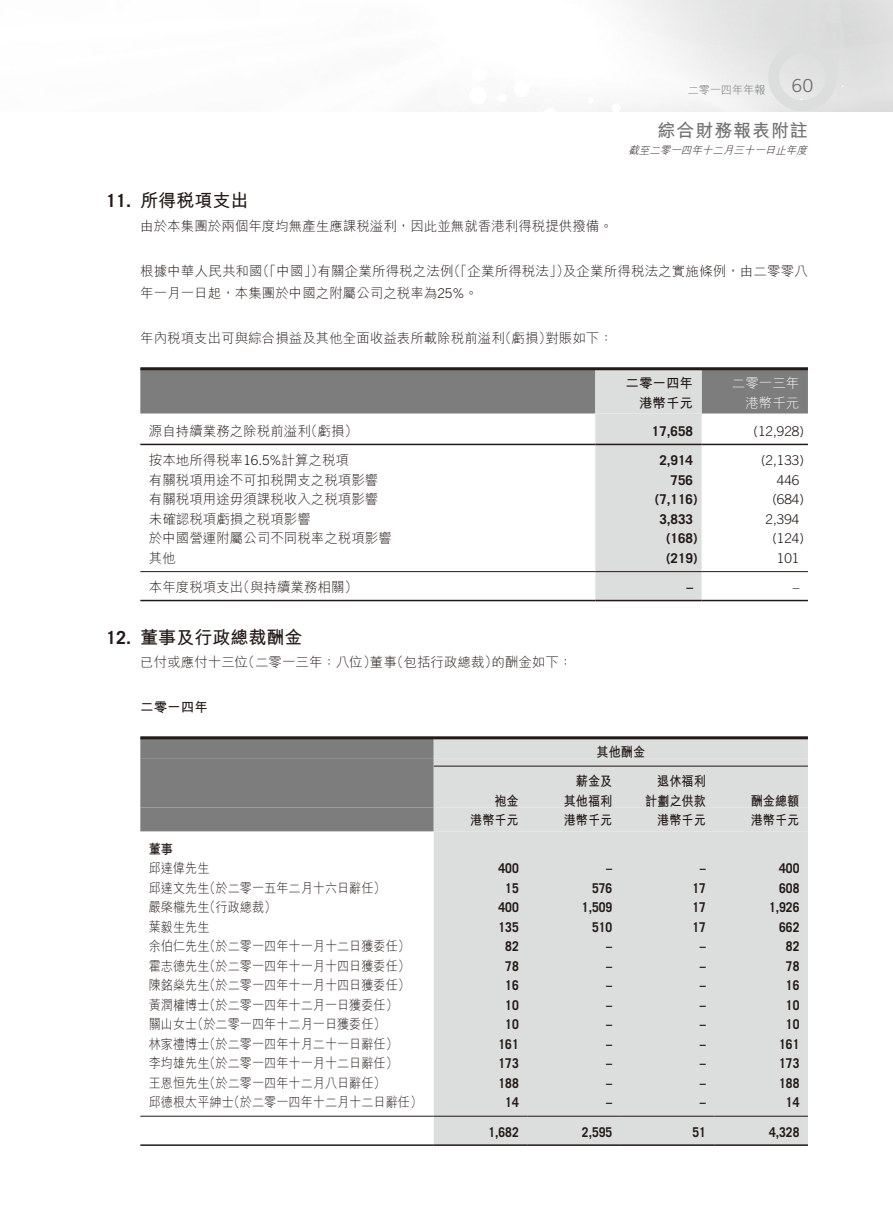
<style>
.page{position:relative;width:893px;height:1212px;background:#fff}
.page>*{position:absolute;margin:0;border:0;box-sizing:border-box;transform-origin:0 0}
.t1{font:18px "M Hei HK Bold E Ten B5 H";color:#231916}
.t2{font:18px "M Hei HK Bold E Ten B5 H";letter-spacing:.05em;color:#717171}
.t3{font:18px "Trade Gothic LT Std";color:#717171}
.t4{font:13.5px/22.5px "M Hei HK Light E Ten B5 H";color:#231916}
.t5{font:13.5px "M Hei HK Light E Ten B5 H";color:#231916;scale:.9 1}
.t6{font:700 13.5px "Trade Gothic LT Std";color:#231916;scale:.9 1}
.t7{font:13.5px/19.5px "M Hei HK Bold E Ten B5 H";color:#231916;text-align:right;scale:.9 1}
.t8{font:700 13.5px "Trade Gothic LT Std";color:#231916}
.t9{font:300 13.5px "Trade Gothic LT Std";color:#231916}
.t10{font:13.5px "M Hei HK Bold E Ten B5 H";color:#231916}
.t11{font:13.5px "M Hei HK Light E Ten B5 H";color:#fff}
.t12{font:11.25px "M Hei HK Light E Ten B5 H";letter-spacing:-.015em;color:#717171}
.t13{font:italic 10.5px "M Hei HK Light E Ten B5 H";color:#231916}
.s1{font-family:"Trade Gothic LT Std";font-weight:700}
.s2{font-family:"Trade Gothic LT Std";font-weight:300}
</style>
<div class="page">
<div style="left:768px;top:43px;width:69px;height:68px;background:#dfe0e0"></div>
<svg style="left:140px;top:370px;width:668px;height:230px"></svg>
<hr style="left:140px;top:367px;width:668px;height:3px;background:#231916">
<hr style="left:140px;top:444px;width:455px;height:1px;background:#231916">
<hr style="left:595px;top:444px;width:107px;height:1px;background:#231916">
<hr style="left:702px;top:444px;width:106px;height:1px;background:#231916">
<hr style="left:140px;top:571px;width:455px;height:1px;background:#231916">
<hr style="left:595px;top:571px;width:107px;height:1px;background:#231916">
<hr style="left:702px;top:571px;width:106px;height:1px;background:#231916">
<hr style="left:140px;top:600px;width:455px;height:1px;background:#231916">
<hr style="left:595px;top:600px;width:107px;height:1px;background:#231916">
<hr style="left:702px;top:600px;width:106px;height:1px;background:#231916">
<svg style="left:140px;top:739px;width:668px;height:92px;background:#919191"></svg>
<div style="left:434px;top:759px;width:374px;height:385px;background:#dcdddd"></div>
<hr style="left:140px;top:736px;width:668px;height:3px;background:#231916">
<hr style="left:434px;top:766px;width:374px;height:1px;background:#231916">
<hr style="left:140px;top:1116px;width:294px;height:1px;background:#231916">
<hr style="left:434px;top:1116px;width:93px;height:1px;background:#231916">
<hr style="left:527px;top:1116px;width:94px;height:1px;background:#231916">
<hr style="left:621px;top:1116px;width:93px;height:1px;background:#231916">
<hr style="left:714px;top:1116px;width:94px;height:1px;background:#231916">
<hr style="left:140px;top:1144px;width:294px;height:2px;background:#231916">
<hr style="left:434px;top:1144px;width:93px;height:2px;background:#231916">
<hr style="left:527px;top:1144px;width:94px;height:2px;background:#231916">
<hr style="left:621px;top:1144px;width:93px;height:2px;background:#231916">
<hr style="left:714px;top:1144px;width:94px;height:2px;background:#231916">
<p class="t12" style="left:688px;top:85px;width:79px">二零一四年年報</p>
<h1 class="t3" style="left:792px;top:80px;width:23px">60</h1>
<h1 class="t2" style="left:658px;top:124px;width:152px">綜合財務報表附註</h1>
<p class="t13" style="left:628px;top:146px;width:183px">截至二零一四年十二月三十一日止年度</p>
<h1 class="t1" style="left:106px;top:194px;width:144px"><span class="s1">11.</span> 所得稅項支出</h1>
<p class="t4" style="left:140px;top:216px;width:474px">由於本集團於兩個年度均無產生應課稅溢利，因此並無就香港利得稅提供撥備。</p>
<p class="t4" style="left:140px;top:261px;width:669px">根據中華人民共和國（「中國」）有關企業所得稅之法例（「企業所得稅法」）及企業所得稅法之實施條例，由二零零八年一月一日起，本集團於中國之附屬公司之稅率為<span class="s2">25%</span>。</p>
<p class="t4" style="left:140px;top:328px;width:474px">年內稅項支出可與綜合損益及其他全面收益表所載除稅前溢利（虧損）對賬如下：</p>
<p class="t10" style="left:626px;top:378px;width:69px">二零一四年</p>
<p class="t11" style="left:732px;top:378px;width:69px">二零一三年</p>
<p class="t10" style="left:639px;top:397px;width:55px">港幣千元</p>
<p class="t11" style="left:745px;top:397px;width:55px">港幣千元</p>
<p class="t4" style="left:149px;top:421px;width:211px">源自持續業務之除稅前溢利（虧損）</p>
<p class="t8" style="left:652px;top:426px;width:43px">17,658</p>
<p class="t9" style="left:754px;top:426px;width:52px">(12,928)</p>
<p class="t4" style="left:149px;top:451px;width:202px">按本地所得稅率<span class="s2">16.5%</span>計算之稅項</p>
<p class="t8" style="left:659px;top:455px;width:35px">2,914</p>
<p class="t9" style="left:761px;top:455px;width:44px">(2,133)</p>
<p class="t4" style="left:149px;top:470px;width:231px">有關稅項用途不可扣稅開支之稅項影響</p>
<p class="t8" style="left:671px;top:475px;width:24px">756</p>
<p class="t9" style="left:777px;top:475px;width:24px">446</p>
<p class="t4" style="left:149px;top:490px;width:231px">有關稅項用途毋須課稅收入之稅項影響</p>
<p class="t8" style="left:655px;top:494px;width:44px">(7,116)</p>
<p class="t9" style="left:772px;top:494px;width:33px">(684)</p>
<p class="t4" style="left:149px;top:509px;width:163px">未確認稅項虧損之稅項影響</p>
<p class="t8" style="left:659px;top:514px;width:35px">3,833</p>
<p class="t9" style="left:766px;top:514px;width:35px">2,394</p>
<p class="t4" style="left:149px;top:529px;width:244px">於中國營運附屬公司不同稅率之稅項影響</p>
<p class="t8" style="left:666px;top:533px;width:33px">(168)</p>
<p class="t9" style="left:772px;top:533px;width:33px">(124)</p>
<p class="t4" style="left:149px;top:548px;width:28px">其他</p>
<p class="t8" style="left:666px;top:553px;width:33px">(219)</p>
<p class="t9" style="left:777px;top:553px;width:24px">101</p>
<p class="t4" style="left:149px;top:577px;width:211px">本年度稅項支出（與持續業務相關）</p>
<p class="t8" style="left:686px;top:582px;width:8px">–</p>
<p class="t9" style="left:793px;top:582px;width:8px">–</p>
<h1 class="t1" style="left:106px;top:630px;width:198px"><span class="s1">12.</span> 董事及行政總裁酬金</h1>
<p class="t4" style="left:140px;top:652px;width:434px">已付或應付十三位（二零一三年：八位）董事（包括行政總裁）的酬金如下：</p>
<p class="t10" style="left:140px;top:702px;width:69px">二零一四年</p>
<p class="t7" style="left:596px;top:744px;width:56px">其他酬金</p>
<p class="t7" style="left:494px;top:793px;width:29px">袍金</p>
<p class="t7" style="left:564px;top:773px;width:56px">薪金及其他福利</p>
<p class="t7" style="left:645px;top:773px;width:69px">退休福利計劃之供款</p>
<p class="t7" style="left:751px;top:793px;width:56px">酬金總額</p>
<p class="t7" style="left:470px;top:812px;width:56px">港幣千元</p>
<p class="t7" style="left:564px;top:812px;width:56px">港幣千元</p>
<p class="t7" style="left:657px;top:812px;width:56px">港幣千元</p>
<p class="t7" style="left:751px;top:812px;width:56px">港幣千元</p>
<p class="t7" style="left:149px;top:841px;width:28px">董事</p>
<p class="t5" style="left:149px;top:863px;width:69px">邱達偉先生</p>
<p class="t6" style="left:498px;top:863px;width:24px">400</p>
<p class="t6" style="left:606px;top:863px;width:8px">–</p>
<p class="t6" style="left:700px;top:863px;width:8px">–</p>
<p class="t6" style="left:779px;top:863px;width:24px">400</p>
<p class="t5" style="left:149px;top:882px;width:265px">邱達文先生（於二零一五年二月十六日辭任）</p>
<p class="t6" style="left:505px;top:883px;width:17px">15</p>
<p class="t6" style="left:592px;top:883px;width:24px">576</p>
<p class="t6" style="left:692px;top:883px;width:17px">17</p>
<p class="t6" style="left:779px;top:883px;width:24px">608</p>
<p class="t5" style="left:149px;top:902px;width:143px">嚴棨櫳先生（行政總裁）</p>
<p class="t6" style="left:498px;top:902px;width:24px">400</p>
<p class="t6" style="left:582px;top:902px;width:35px">1,509</p>
<p class="t6" style="left:692px;top:902px;width:17px">17</p>
<p class="t6" style="left:769px;top:902px;width:35px">1,926</p>
<p class="t5" style="left:149px;top:921px;width:69px">葉毅生先生</p>
<p class="t6" style="left:498px;top:922px;width:24px">135</p>
<p class="t6" style="left:592px;top:922px;width:24px">510</p>
<p class="t6" style="left:692px;top:922px;width:17px">17</p>
<p class="t6" style="left:779px;top:922px;width:24px">662</p>
<p class="t5" style="left:149px;top:941px;width:292px">余伯仁先生（於二零一四年十一月十二日獲委任）</p>
<p class="t6" style="left:505px;top:941px;width:17px">82</p>
<p class="t6" style="left:606px;top:941px;width:8px">–</p>
<p class="t6" style="left:700px;top:941px;width:8px">–</p>
<p class="t6" style="left:786px;top:941px;width:17px">82</p>
<p class="t5" style="left:149px;top:960px;width:292px">霍志德先生（於二零一四年十一月十四日獲委任）</p>
<p class="t6" style="left:505px;top:961px;width:17px">78</p>
<p class="t6" style="left:606px;top:961px;width:8px">–</p>
<p class="t6" style="left:700px;top:961px;width:8px">–</p>
<p class="t6" style="left:786px;top:961px;width:17px">78</p>
<p class="t5" style="left:149px;top:980px;width:292px">陳銘燊先生（於二零一四年十一月十四日獲委任）</p>
<p class="t6" style="left:505px;top:980px;width:17px">16</p>
<p class="t6" style="left:606px;top:980px;width:8px">–</p>
<p class="t6" style="left:700px;top:980px;width:8px">–</p>
<p class="t6" style="left:786px;top:980px;width:17px">16</p>
<p class="t5" style="left:149px;top:999px;width:278px">黃潤權博士（於二零一四年十二月一日獲委任）</p>
<p class="t6" style="left:505px;top:1000px;width:17px">10</p>
<p class="t6" style="left:606px;top:1000px;width:8px">–</p>
<p class="t6" style="left:700px;top:1000px;width:8px">–</p>
<p class="t6" style="left:786px;top:1000px;width:17px">10</p>
<p class="t5" style="left:149px;top:1019px;width:265px">關山女士（於二零一四年十二月一日獲委任）</p>
<p class="t6" style="left:505px;top:1019px;width:17px">10</p>
<p class="t6" style="left:606px;top:1019px;width:8px">–</p>
<p class="t6" style="left:700px;top:1019px;width:8px">–</p>
<p class="t6" style="left:786px;top:1019px;width:17px">10</p>
<p class="t5" style="left:149px;top:1038px;width:278px">林家禮博士（於二零一四年十月二十一日辭任）</p>
<p class="t6" style="left:498px;top:1039px;width:24px">161</p>
<p class="t6" style="left:606px;top:1039px;width:8px">–</p>
<p class="t6" style="left:700px;top:1039px;width:8px">–</p>
<p class="t6" style="left:779px;top:1039px;width:24px">161</p>
<p class="t5" style="left:149px;top:1058px;width:278px">李均雄先生（於二零一四年十一月十二日辭任）</p>
<p class="t6" style="left:498px;top:1058px;width:24px">173</p>
<p class="t6" style="left:606px;top:1058px;width:8px">–</p>
<p class="t6" style="left:700px;top:1058px;width:8px">–</p>
<p class="t6" style="left:779px;top:1058px;width:24px">173</p>
<p class="t5" style="left:149px;top:1077px;width:265px">王恩恒先生（於二零一四年十二月八日辭任）</p>
<p class="t6" style="left:498px;top:1078px;width:24px">188</p>
<p class="t6" style="left:606px;top:1078px;width:8px">–</p>
<p class="t6" style="left:700px;top:1078px;width:8px">–</p>
<p class="t6" style="left:779px;top:1078px;width:24px">188</p>
<p class="t5" style="left:149px;top:1097px;width:305px">邱德根太平紳士（於二零一四年十二月十二日辭任）</p>
<p class="t6" style="left:505px;top:1097px;width:17px">14</p>
<p class="t6" style="left:606px;top:1097px;width:8px">–</p>
<p class="t6" style="left:700px;top:1097px;width:8px">–</p>
<p class="t6" style="left:786px;top:1097px;width:17px">14</p>
<p class="t6" style="left:488px;top:1127px;width:35px">1,682</p>
<p class="t6" style="left:582px;top:1127px;width:35px">2,595</p>
<p class="t6" style="left:692px;top:1127px;width:17px">51</p>
<p class="t6" style="left:769px;top:1127px;width:35px">4,328</p>
</div>
